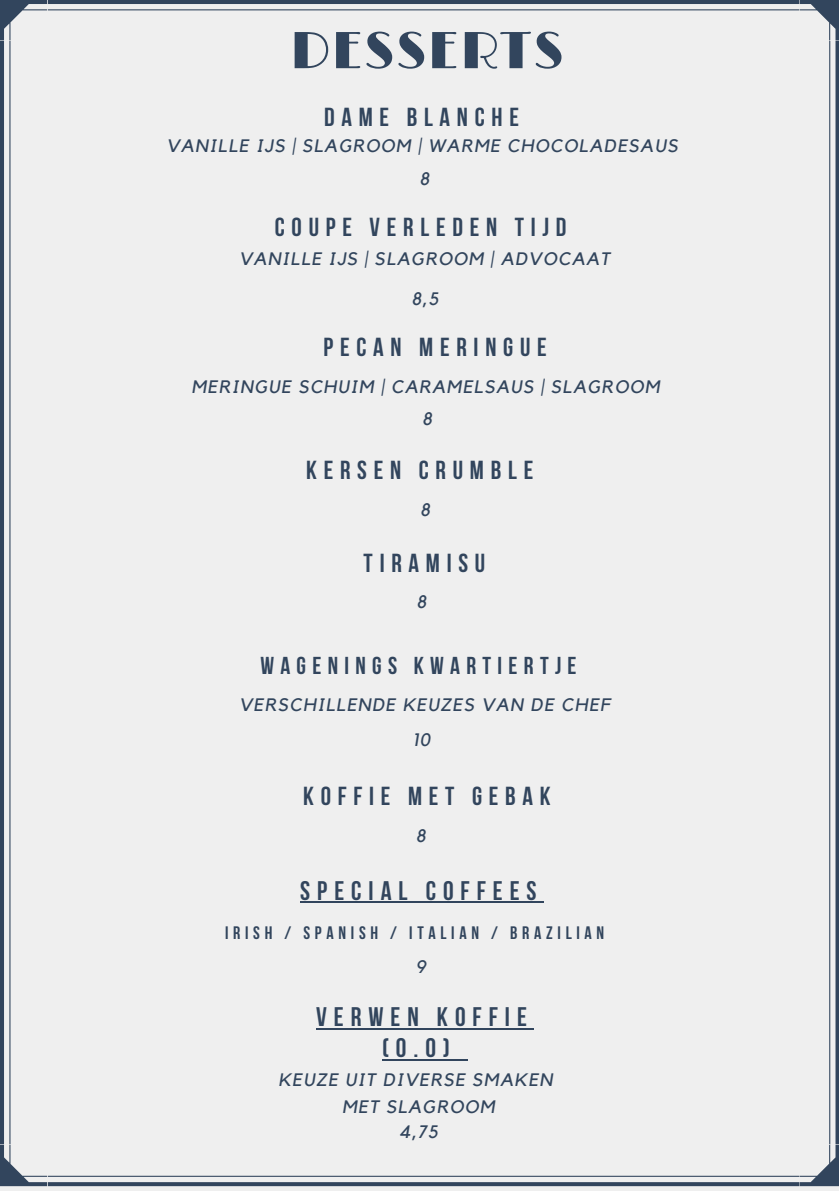
<style>
.page{position:relative;width:839px;height:1191px;background:#fff}
.page>*{position:absolute;margin:0;border:0;box-sizing:border-box;transform-origin:0 0}
.t1{font:52.4px "Limelight";letter-spacing:.03em;color:#32455d}
.t2{font:700 26.8px/30.8px "Bebas Neue";letter-spacing:.26em;color:#32455d;text-align:center}
.t3{font:700 26px "Bebas Neue";letter-spacing:.26em;color:#32455d}
.t4{font:700 24.4px "Bebas Neue";letter-spacing:.26em;color:#32455d}
.t5{font:italic 18px/27px "Kollektif";letter-spacing:.07em;color:#32455d;text-align:center}
.t6{font:700 18px "Bebas Neue";letter-spacing:.26em;color:#32455d}
</style>
<div class="page">
<div style="left:0;top:0;width:838px;height:1186px;background:#efefef"></div>
<hr style="left:300px;top:901px;width:243px;height:2px;background:#32455d">
<hr style="left:316px;top:1028px;width:218px;height:2px;background:#32455d">
<hr style="left:382px;top:1059px;width:74px;height:1px;background:#32455d">
<svg style="left:456px;top:1059px;width:12px;height:1px"></svg>
<h1 class="t1" style="left:290px;top:21px;width:275px">DESSERTS</h1>
<h2 class="t3" style="left:324px;top:106px;width:196px">DAME BLANCHE</h2>
<h2 class="t5" style="left:166px;top:133px;width:513px">VANILLE IJS | SLAGROOM | WARME CHOCOLADESAUS</h2>
<h4 class="t5" style="left:420px;top:166px;width:11px">8</h4>
<h4 class="t3" style="left:275px;top:217px;width:293px">COUPE VERLEDEN TIJD</h4>
<p class="t5" style="left:239px;top:246px;width:372px">VANILLE IJS | SLAGROOM | ADVOCAAT</p>
<h2 class="t5" style="left:412px;top:286px;width:28px">8,5</h2>
<p class="t3" style="left:323px;top:337px;width:225px">PECAN MERINGUE</p>
<h2 class="t5" style="left:191px;top:374px;width:469px">MERINGUE SCHUIM | CARAMELSAUS | SLAGROOM</h2>
<p class="t5" style="left:422px;top:405px;width:11px">8</p>
<h2 class="t3" style="left:306px;top:460px;width:228px">KERSEN CRUMBLE</h2>
<h4 class="t5" style="left:420px;top:497px;width:11px">8</h4>
<p class="t3" style="left:363px;top:553px;width:123px">TIRAMISU</p>
<p class="t5" style="left:417px;top:589px;width:11px">8</p>
<h4 class="t4" style="left:260px;top:656px;width:318px">WAGENINGS KWARTIERTJE</h4>
<h2 class="t5" style="left:239px;top:692px;width:372px">VERSCHILLENDE KEUZES VAN DE CHEF</h2>
<h4 class="t5" style="left:413px;top:727px;width:19px">10</h4>
<p class="t3" style="left:303px;top:786px;width:249px">KOFFIE MET GEBAK</p>
<h2 class="t5" style="left:416px;top:823px;width:11px">8</h2>
<p class="t2" style="left:300px;top:877px;width:238px">SPECIAL COFFEES</p>
<h2 class="t6" style="left:225px;top:926px;width:380px">IRISH / SPANISH / ITALIAN / BRAZILIAN</h2>
<p class="t5" style="left:416px;top:954px;width:12px">9</p>
<h2 class="t2" style="left:316px;top:1004px;width:212px">VERWEN KOFFIE (0.0)</h2>
<h3 class="t5" style="left:278px;top:1067px;width:276px">KEUZE UIT DIVERSE SMAKEN<br>MET SLAGROOM</h3>
<p class="t5" style="left:399px;top:1119px;width:40px">4,75</p>
</div>
